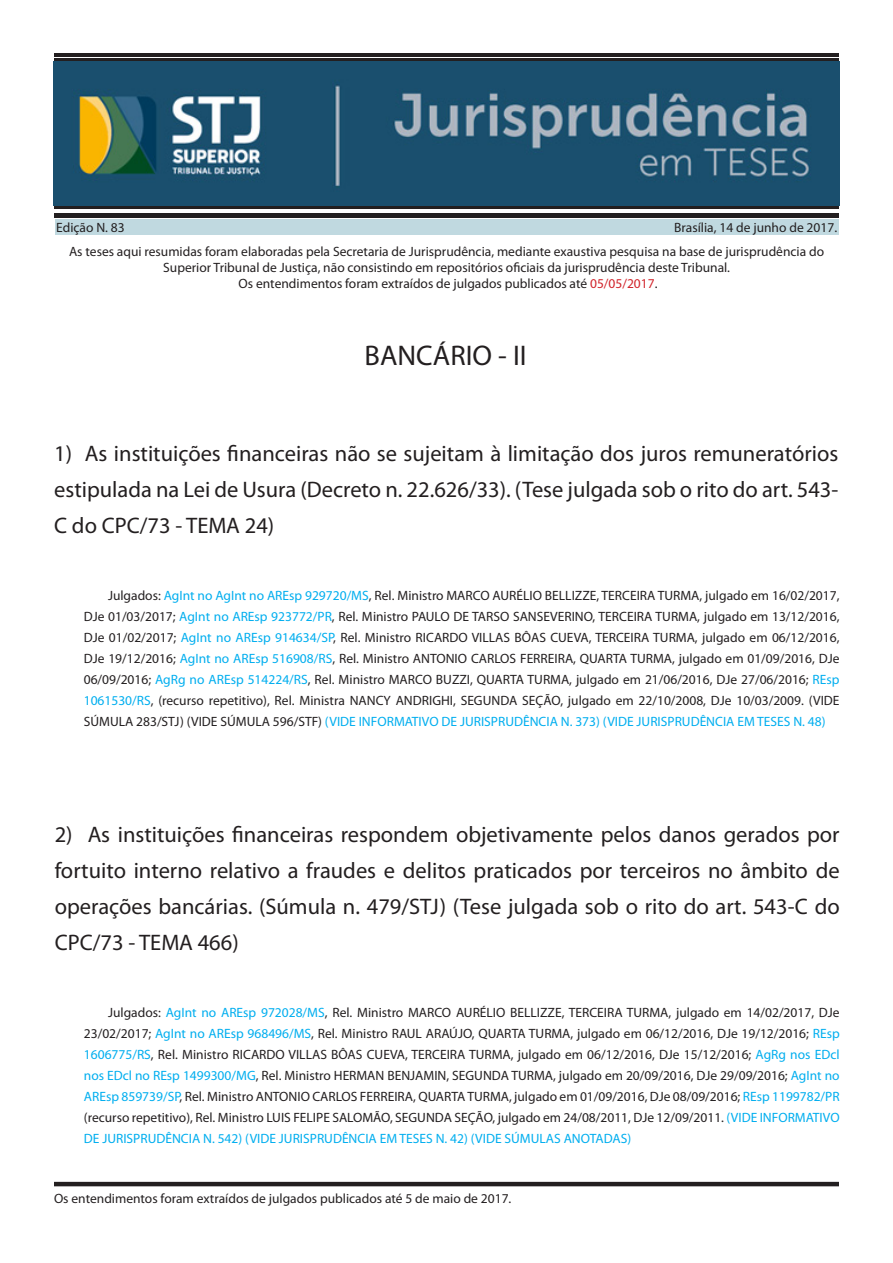
<style>
.page{position:relative;width:893px;height:1263px;background:#fff}
.page>*{position:absolute;margin:0;border:0;box-sizing:border-box;transform-origin:0 0}
.t1{font:28.5px "Myriad Pro";color:#231f20}
.t2{font:22.5px/36px "Myriad Pro";color:#231f20;text-align:justify}
.t3{font:13.5px/21px "Myriad Pro";color:#231f20;text-align:justify}
.s1{color:#d1232a}
.s2{color:#00aeef}
</style>
<div class="page">
<hr style="left:54px;top:1182px;width:785px;height:4px;background:#231f20">
<hr style="left:54px;top:58px;width:785px;height:3px;background:#231f20">
<hr style="left:54px;top:205px;width:785px;height:3px;background:#231f20">
<hr style="left:54px;top:53px;width:785px;height:3px;background:#231f20">
<hr style="left:54px;top:214px;width:785px;height:4px;background:#231f20">
<div style="left:55px;top:219px;width:783px;height:16px;background:#c0d9e0"></div>
<img style="left:53px;top:62px;width:786px;height:143px">
<p class="t3" style="left:56px;top:217px;width:70px">Edição N. 83</p>
<p class="t3" style="left:674px;top:217px;width:164px">Brasília, 14 de junho de 2017.</p>
<p class="t3" style="left:69px;top:243px;width:756px;line-height:16.2px;text-align:center">As teses aqui resumidas foram elaboradas pela Secretaria de Jurisprudência, mediante exaustiva pesquisa na base de jurisprudência do<br>Superior Tribunal de Justiça, não consistindo em repositórios oficiais da jurisprudência deste Tribunal.</p>
<p class="t3" style="left:239px;top:273px;width:420px">Os entendimentos foram extraídos de julgados publicados até <span class="s1">05/05/2017</span>.</p>
<p class="t1" style="left:365px;top:338px;width:163px">BANCÁRIO - II</p>
<p class="t2" style="left:54px;top:436px;width:786px">1) As instituições financeiras não se sujeitam à limitação dos juros remuneratórios estipulada na Lei de Usura (Decreto n. 22.626/33). (Tese julgada sob o rito do art. 543- C do CPC/73 - TEMA 24)</p>
<p class="t3" style="left:84px;top:585px;width:757px;text-indent:24px">Julgados: <span class="s2">AgInt no AgInt no AREsp 929720/MS</span>, Rel. Ministro MARCO AURÉLIO BELLIZZE, TERCEIRA TURMA, julgado em 16/02/2017, DJe 01/03/2017; <span class="s2">AgInt no AREsp 923772/PR</span>, Rel. Ministro PAULO DE TARSO SANSEVERINO, TERCEIRA TURMA, julgado em 13/12/2016, DJe 01/02/2017; <span class="s2">AgInt no AREsp 914634/SP</span>, Rel. Ministro RICARDO VILLAS BÔAS CUEVA, TERCEIRA TURMA, julgado em 06/12/2016, DJe 19/12/2016; <span class="s2">AgInt no AREsp 516908/RS</span>, Rel. Ministro ANTONIO CARLOS FERREIRA, QUARTA TURMA, julgado em 01/09/2016, DJe 06/09/2016; <span class="s2">AgRg no AREsp 514224/RS</span>, Rel. Ministro MARCO BUZZI, QUARTA TURMA, julgado em 21/06/2016, DJe 27/06/2016; <span class="s2">REsp 1061530/RS</span>, (recurso repetitivo), Rel. Ministra NANCY ANDRIGHI, SEGUNDA SEÇÃO, julgado em 22/10/2008, DJe 10/03/2009. (VIDE SÚMULA 283/STJ) (VIDE SÚMULA 596/STF) <span class="s2">(VIDE INFORMATIVO DE JURISPRUDÊNCIA N. 373) (VIDE JURISPRUDÊNCIA EM TESES N. 48)</span></p>
<p class="t2" style="left:55px;top:816px;width:786px">2) As instituições financeiras respondem objetivamente pelos danos gerados por fortuito interno relativo a fraudes e delitos praticados por terceiros no âmbito de operações bancárias. (Súmula n. 479/STJ) (Tese julgada sob o rito do art. 543-C do CPC/73 - TEMA 466)</p>
<p class="t3" style="left:84px;top:1001px;width:757px;text-indent:24px">Julgados: <span class="s2">AgInt no AREsp 972028/MS</span>, Rel. Ministro MARCO AURÉLIO BELLIZZE, TERCEIRA TURMA, julgado em 14/02/2017, DJe 23/02/2017; <span class="s2">AgInt no AREsp 968496/MS</span>, Rel. Ministro RAUL ARAÚJO, QUARTA TURMA, julgado em 06/12/2016, DJe 19/12/2016; <span class="s2">REsp 1606775/RS</span>, Rel. Ministro RICARDO VILLAS BÔAS CUEVA, TERCEIRA TURMA, julgado em 06/12/2016, DJe 15/12/2016; <span class="s2">AgRg nos EDcl nos EDcl no REsp 1499300/MG</span>, Rel. Ministro HERMAN BENJAMIN, SEGUNDA TURMA, julgado em 20/09/2016, DJe 29/09/2016; <span class="s2">AgInt no AREsp 859739/SP</span>, Rel. Ministro ANTONIO CARLOS FERREIRA, QUARTA TURMA, julgado em 01/09/2016, DJe 08/09/2016; <span class="s2">REsp 1199782/PR </span>(recurso repetitivo), Rel. Ministro LUIS FELIPE SALOMÃO, SEGUNDA SEÇÃO, julgado em 24/08/2011, DJe 12/09/2011. <span class="s2">(VIDE INFORMATIVO DE JURISPRUDÊNCIA N. 542) (VIDE JURISPRUDÊNCIA EM TESES N. 42) (VIDE SÚMULAS ANOTADAS)</span></p>
<p class="t3" style="left:54px;top:1187px;width:459px">Os entendimentos foram extraídos de julgados publicados até 5 de maio de 2017.</p>
</div>
